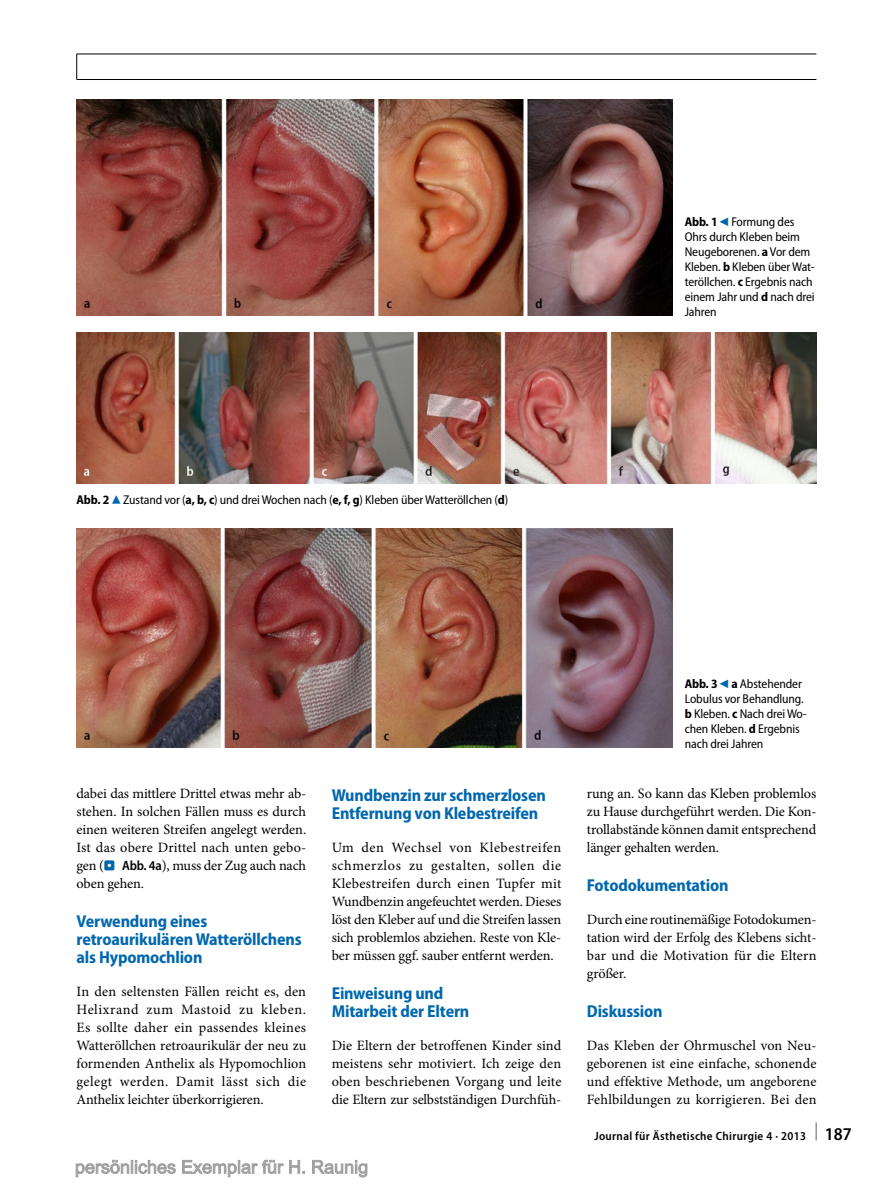
<style>
.page{position:relative;width:893px;height:1187px;background:#fff}
.page>*{position:absolute;margin:0;border:0;box-sizing:border-box;transform-origin:0 0}
.t1{font:700 semi-condensed 17.25px/18px "Myriad Pro";letter-spacing:-.01em;color:#0067af}
.t2{font:14.25px/18px "Minion Pro";letter-spacing:-.005em;color:#000;text-align:justify}
.t3{font:semi-condensed 12.75px/15px "Myriad Pro";letter-spacing:-.01em;color:#000}
.t4{font:600 semi-condensed 12px "Myriad Pro";letter-spacing:.03em;color:#000}
.s1{font-weight:700}
.s2{font-family:"S Buttons";font-stretch:normal;font-size:14.25px;color:#0067ad}
.s3{font-family:"S Buttons";font-size:13.5px;color:#0067ad}
.s4{font-family:"Myriad Pro";font-weight:600;font-stretch:semi-condensed;font-size:13.5px}
.s5{font-size:18px}
</style>
<div class="page">
<img style="left:77px;top:100px;width:595px;height:216px">
<img style="left:77px;top:333px;width:739px;height:151px">
<img style="left:77px;top:528px;width:595px;height:219px">
<hr style="left:77px;top:79px;width:739px;height:1px;background:#000">
<svg style="left:76px;top:54px;width:1px;height:25px"></svg>
<hr style="left:77px;top:54px;width:739px;height:1px;background:#000">
<svg style="left:75px;top:1159px;width:293px;height:18px"></svg>
<p class="t3" style="left:685px;top:214px;width:131px"><span class="s1">Abb. 1</span><span class="s2">9</span>Formung des<br>Ohrs durch Kleben beim<br>Neugeborenen. <span class="s1">a</span> Vor dem<br>Kleben. <span class="s1">b</span> Kleben über Wat&shy;teröllchen. <span class="s1">c</span> Ergebnis nach einem Jahr und <span class="s1">d</span> nach drei<br>Jahren</p>
<p class="t3" style="left:77px;top:492px;width:433px"><span class="s1">Abb. 2</span><span class="s2">8</span>Zustand vor (<span class="s1">a, b, c</span>) und drei Wochen nach (<span class="s1">e, f, g</span>) Kleben über Watteröllchen (<span class="s1">d</span>)</p>
<p class="t2" style="left:77px;top:784px;width:231px">dabei das mittlere Drittel etwas mehr ab&shy;stehen. In solchen Fällen muss es durch einen weiteren Streifen angelegt werden.<br>Ist das obere Drittel nach unten gebo&shy;gen (<span class="s3">.</span> <span class="s4">Abb. 4a</span>), muss der Zug auch nach oben gehen.</p>
<p class="t1" style="left:77px;top:912px;width:227px">Verwendung eines retroaurikulären Watteröllchens als Hypomochlion</p>
<p class="t2" style="left:77px;top:982px;width:231px">In den seltensten Fällen reicht es, den Helixrand zum Mastoid zu kleben.<br>Es sollte daher ein passendes kleines Watteröllchen retroaurikulär der neu zu formenden Anthelix als Hypomochlion gelegt werden. Damit lässt sich die Anthelix leichter überkorrigieren.</p>
<p class="t1" style="left:332px;top:786px;width:216px">Wundbenzin zur schmerzlosen<br>Entfernung von Klebestreifen</p>
<p class="t2" style="left:332px;top:838px;width:231px">Um den Wechsel von Klebestreifen schmerzlos zu gestalten, sollen die Klebestreifen durch einen Tupfer mit Wundbenzin angefeuchtet werden. Dieses löst den Kleber auf und die Streifen lassen sich problemlos abziehen. Reste von Kle&shy;ber müssen ggf. sauber entfernt werden.</p>
<p class="t1" style="left:332px;top:984px;width:139px">Einweisung und<br>Mitarbeit der Eltern</p>
<p class="t2" style="left:332px;top:1036px;width:231px">Die Eltern der betroffenen Kinder sind meistens sehr motiviert. Ich zeige den oben beschriebenen Vorgang und leite die Eltern zur selbstständigen Durchfüh-</p>
<p class="t3" style="left:685px;top:676px;width:123px"><span class="s1">Abb. 3</span><span class="s2">9</span><span class="s1">a</span> Abstehender<br>Lobulus vor Behandlung. <span class="s1">b</span> Kleben. <span class="s1">c</span> Nach drei Wo&shy;chen Kleben. <span class="s1">d</span> Ergebnis nach drei Jahren</p>
<p class="t2" style="left:587px;top:784px;width:231px">rung an. So kann das Kleben problemlos zu Hause durchgeführt werden. Die Kon&shy;trollabstände können damit entsprechend länger gehalten werden.</p>
<p class="t1" style="left:587px;top:876px;width:143px">Fotodokumentation</p>
<p class="t2" style="left:587px;top:910px;width:231px">Durch eine routinemäßige Fotodokumen&shy;tation wird der Erfolg des Klebens sicht&shy;bar und die Motivation für die Eltern größer.</p>
<p class="t1" style="left:587px;top:1002px;width:77px">Diskussion</p>
<p class="t2" style="left:587px;top:1036px;width:231px;text-align:left">Das Kleben der Ohrmuschel von Neu&shy;geborenen ist eine einfache, schonende und effektive Methode, um angeborene Fehlbildungen zu korrigieren. Bei den</p>
<p class="t4" style="left:594px;top:1129px;width:259px">Journal für Ästhetische Chirurgie 4 · 2013 <sup>|</sup> <span class="s5">187</span></p>
</div>
